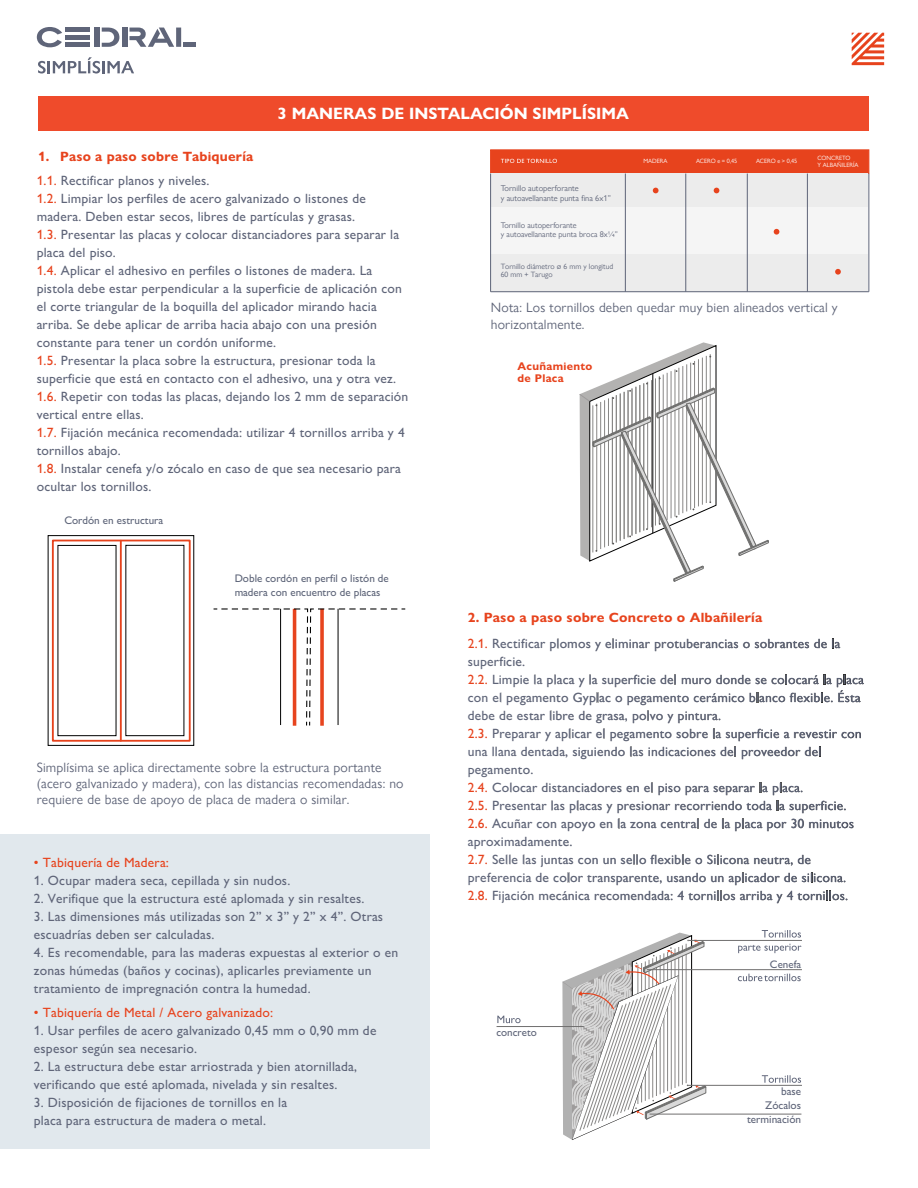
<style>
.page{position:relative;width:918px;height:1188px;background:#fff}
.page>*{position:absolute;margin:0;border:0;box-sizing:border-box;transform-origin:0 0}
.t1{font:700 16.5px "Gill Sans Nova";color:#fff}
.t2{font:500 13.5px/18px "Gill Sans Nova";letter-spacing:.015em;color:#5f6579}
.t3{font:13.5px/16.2px "Gill Sans Nova";letter-spacing:.015em;color:#5e6478}
.t4{font:700 13.5px "Gill Sans Nova";letter-spacing:.015em;color:#e7431d}
.t5{font:500 13.5px "Gill Sans Nova";letter-spacing:.015em;color:#e7431d}
.t6{font:500 11.25px/13.6px "Gill Sans Nova";color:#5f6579;text-align:right}
.t7{font:700 11.25px/12px "Gill Sans Nova";letter-spacing:.03em;color:#e7431d}
.t8{font:500 11.1px/13.2px "Gill Sans Nova";color:#5e6579}
.t9{font:500 10.95px "Gill Sans Nova";color:#5f6579}
.t10{font:8.4px/9.8px "Gill Sans Nova";color:#5f6579}
.t11{font:8.1px/9.4px "Gill Sans Nova";color:#5f6579}
.t12{font:7.65px/7.9px "Gill Sans Nova";color:#5f6579}
.t13{font:6.15px/7.2px "Gill Sans Nova";color:#fff}
.s1{color:#e7431d}
</style>
<div class="page">
<div style="left:0;top:834px;width:430px;height:315px;background:#e1e8ed"></div>
<svg style="left:852px;top:33px;width:32px;height:32px"></svg>
<div style="left:123px;top:28px;width:5px;height:19px;background:#5f6579"></div>
<div style="left:95px;top:28px;width:5px;height:19px;background:#5f6579"></div>
<svg style="left:37px;top:27px;width:25px;height:20px"></svg>
<svg style="left:102px;top:28px;width:17px;height:19px"></svg>
<hr style="left:66px;top:28px;width:24px;height:4px;background:#5f6579">
<hr style="left:66px;top:43px;width:24px;height:4px;background:#5f6579">
<hr style="left:66px;top:35px;width:24px;height:4px;background:#5f6579">
<hr style="left:183px;top:43px;width:13px;height:4px;background:#5f6579">
<svg style="left:130px;top:28px;width:51px;height:19px"></svg>
<svg style="left:38px;top:57px;width:96px;height:17px"></svg>
<svg style="left:493px;top:639px;width:347px;height:12px"></svg>
<svg style="left:488px;top:657px;width:37px;height:9px"></svg>
<svg style="left:493px;top:675px;width:371px;height:30px"></svg>
<svg style="left:489px;top:711px;width:138px;height:12px"></svg>
<svg style="left:633px;top:711px;width:87px;height:12px"></svg>
<svg style="left:493px;top:729px;width:112px;height:12px"></svg>
<svg style="left:611px;top:729px;width:250px;height:12px"></svg>
<svg style="left:493px;top:747px;width:150px;height:12px"></svg>
<svg style="left:649px;top:747px;width:66px;height:9px"></svg>
<svg style="left:721px;top:747px;width:15px;height:9px"></svg>
<svg style="left:742px;top:747px;width:78px;height:12px"></svg>
<svg style="left:488px;top:767px;width:45px;height:7px"></svg>
<svg style="left:493px;top:783px;width:160px;height:9px"></svg>
<svg style="left:659px;top:784px;width:21px;height:11px"></svg>
<svg style="left:686px;top:783px;width:116px;height:12px"></svg>
<svg style="left:493px;top:801px;width:71px;height:9px"></svg>
<svg style="left:570px;top:801px;width:276px;height:12px"></svg>
<svg style="left:493px;top:819px;width:63px;height:9px"></svg>
<svg style="left:562px;top:822px;width:50px;height:9px"></svg>
<svg style="left:618px;top:819px;width:236px;height:12px"></svg>
<svg style="left:487px;top:837px;width:85px;height:10px"></svg>
<svg style="left:493px;top:855px;width:197px;height:12px"></svg>
<svg style="left:696px;top:855px;width:114px;height:11px"></svg>
<svg style="left:488px;top:873px;width:235px;height:12px"></svg>
<svg style="left:729px;top:873px;width:116px;height:12px"></svg>
<svg style="left:493px;top:891px;width:354px;height:12px"></svg>
<div style="left:490px;top:149px;width:379px;height:25px;background:#e7431d;border:1px solid #e8431d"></div>
<div style="left:491px;top:174px;width:377px;height:35px;background:#ececec"></div>
<div style="left:491px;top:254px;width:377px;height:38px;background:#ececec"></div>
<div style="left:490px;top:208px;width:378px;height:46px;background:#f5f5f5"></div>
<svg style="left:501px;top:159px;width:56px;height:4px"></svg>
<svg style="left:653px;top:188px;width:6px;height:5px"></svg>
<svg style="left:714px;top:188px;width:5px;height:5px"></svg>
<svg style="left:774px;top:229px;width:5px;height:6px"></svg>
<svg style="left:835px;top:269px;width:6px;height:6px"></svg>
<hr style="left:625px;top:174px;width:1px;height:118px;background:#5e6478">
<hr style="left:490px;top:174px;width:1px;height:118px;background:#5e6478">
<hr style="left:686px;top:174px;width:1px;height:118px;background:#5e6478">
<hr style="left:747px;top:174px;width:1px;height:118px;background:#5e6478">
<hr style="left:807px;top:174px;width:1px;height:118px;background:#5e6478">
<hr style="left:869px;top:174px;width:1px;height:118px;background:#5e6478">
<hr style="left:491px;top:291px;width:378px;height:1px;background:#5e6478">
<svg style="left:579px;top:342px;width:190px;height:240px"></svg>
<svg style="left:51px;top:539px;width:140px;height:202px"></svg>
<div style="left:48px;top:535px;width:146px;height:211px;border:1px solid #000"></div>
<div style="left:58px;top:545px;width:58px;height:191px;background:#fff"></div>
<div style="left:126px;top:545px;width:58px;height:191px;background:#fff"></div>
<div style="left:52px;top:540px;width:139px;height:202px;border:2px solid #e6431d"></div>
<hr style="left:120px;top:541px;width:2px;height:200px;background:#e6431d">
<svg style="left:214px;top:608px;width:191px;height:117px"></svg>
<svg style="left:497px;top:1016px;width:24px;height:7px"></svg>
<svg style="left:762px;top:1075px;width:39px;height:8px"></svg>
<svg style="left:762px;top:930px;width:39px;height:8px"></svg>
<svg style="left:738px;top:944px;width:63px;height:9px"></svg>
<svg style="left:738px;top:974px;width:63px;height:7px"></svg>
<hr style="left:497px;top:1026px;width:87px;height:1px;background:#706f6f">
<svg style="left:562px;top:933px;width:145px;height:207px"></svg>
<hr style="left:647px;top:969px;width:155px;height:1px;background:#706f6f">
<hr style="left:689px;top:940px;width:113px;height:1px;background:#706f6f">
<hr style="left:688px;top:1085px;width:114px;height:1px;background:#706f6f">
<hr style="left:650px;top:1114px;width:151px;height:1px;background:#706f6f">
<div style="left:38px;top:96px;width:830px;height:35px;background:#ef4b2b"></div>
<p class="t4" style="left:38px;top:148px;width:217px">1. Paso a paso sobre Tabiquería</p>
<p class="t1" style="left:278px;top:103px;width:353px">3 MANERAS DE INSTALACIÓN SIMPLÍSIMA</p>
<p class="t13" style="left:643px;top:157px;width:26px">MADERA</p>
<p class="t13" style="left:696px;top:157px;width:43px">ACERO e = 0,45</p>
<p class="t13" style="left:756px;top:157px;width:43px">ACERO e &gt; 0,45</p>
<p class="t13" style="left:818px;top:154px;width:42px">CONCRETO<br>Y ALBAÑILERÍA</p>
<p class="t2" style="left:37px;top:171px;width:373px"><span class="s1">1.1.</span> Rectificar planos y niveles.<br><span class="s1">1.2.</span> Limpiar los perfiles de acero galvanizado o listones de madera. Deben estar secos, libres de partículas y grasas.<br><span class="s1">1.3.</span> Presentar las placas y colocar distanciadores para separar la placa del piso.<br><span class="s1">1.4.</span> Aplicar el adhesivo en perfiles o listones de madera. La pistola debe estar perpendicular a la superficie de aplicación con el corte triangular de la boquilla del aplicador mirando hacia arriba. Se debe aplicar de arriba hacia abajo con una presión constante para tener un cordón uniforme.<br><span class="s1">1.5.</span> Presentar la placa sobre la estructura, presionar toda la superficie que está en contacto con el adhesivo, una y otra vez.<br><span class="s1">1.6.</span> Repetir con todas las placas, dejando los 2 mm de separación vertical entre ellas.<br><span class="s1">1.7.</span> Fijación mecánica recomendada: utilizar 4 tornillos arriba y 4 tornillos abajo.<br><span class="s1">1.8.</span> Instalar cenefa y/o zócalo en caso de que sea necesario para ocultar los tornillos.</p>
<p class="t8" style="left:64px;top:514px;width:100px">Cordón en estructura</p>
<p class="t8" style="left:235px;top:572px;width:156px">Doble cordón en perfil o listón de madera con encuentro de placas</p>
<p class="t3" style="left:37px;top:759px;width:368px">Simplísima se aplica directamente sobre la estructura portante (acero galvanizado y madera), con las distancias recomendadas: no requiere de base de apoyo de placa de madera o similar.</p>
<p class="t5" style="left:34px;top:854px;width:137px">• Tabiquería de Madera:</p>
<p class="t2" style="left:34px;top:871px;width:258px">1. Ocupar madera seca, cepillada y sin nudos.</p>
<p class="t2" style="left:34px;top:889px;width:332px">2. Verifique que la estructura esté aplomada y sin resaltes.</p>
<p class="t2" style="left:34px;top:907px;width:351px">3. Las dimensiones más utilizadas son 2” x 3” y 2” x 4”. Otras escuadrías deben ser calculadas.</p>
<p class="t2" style="left:34px;top:943px;width:366px">4. Es recomendable, para las maderas expuestas al exterior o en zonas húmedas (baños y cocinas), aplicarles previamente un tratamiento de impregnación contra la humedad.</p>
<p class="t5" style="left:34px;top:1004px;width:241px">• Tabiquería de Metal / Acero galvanizado:</p>
<p class="t2" style="left:34px;top:1021px;width:344px">1. Usar perfiles de acero galvanizado 0,45 mm o 0,90 mm de espesor según sea necesario.</p>
<p class="t2" style="left:34px;top:1057px;width:325px">2. La estructura debe estar arriostrada y bien atornillada, verificando que esté aplomada, nivelada y sin resaltes.</p>
<p class="t2" style="left:34px;top:1093px;width:255px">3. Disposición de fijaciones de tornillos en la placa para estructura de madera o metal.</p>
<p class="t10" style="left:501px;top:183px;width:112px">Tornillo autoperforante<br>y autoavellanante punta fina 6x1”</p>
<p class="t11" style="left:501px;top:220px;width:119px">Tornillo autoperforante<br>y autoavellanante punta broca 8x¼”</p>
<p class="t12" style="left:501px;top:263px;width:114px">Tornillo diámetro Ø 6 mm y longitud<br>60 mm + Tarugo</p>
<p class="t3" style="left:491px;top:300px;width:348px">Nota: Los tornillos deben quedar muy bien alineados vertical y horizontalmente.</p>
<p class="t7" style="left:518px;top:360px;width:76px">Acuñamiento de Placa</p>
<p class="t4" style="left:468px;top:609px;width:296px">2. Paso a paso sobre Concreto o Albañilería</p>
<p class="t2" style="left:468px;top:634px;width:398px"><span class="s1">2.1.</span> Rectificar plomos y eliminar protuberancias o sobrantes de la superficie.<br><span class="s1">2.2.</span> Limpie la placa y la superficie del muro donde se colocará la placa con el pegamento Gyplac o pegamento cerámico blanco flexible. Ésta debe de estar libre de grasa, polvo y pintura.<br><span class="s1">2.3.</span> Preparar y aplicar el pegamento sobre la superficie a revestir con una llana dentada, siguiendo las indicaciones del proveedor del pegamento.<br><span class="s1">2.4.</span> Colocar distanciadores en el piso para separar la placa.<br><span class="s1">2.5.</span> Presentar las placas y presionar recorriendo toda la superficie.<br><span class="s1">2.6.</span> Acuñar con apoyo en la zona central de la placa por 30 minutos aproximadamente.<br><span class="s1">2.7.</span> Selle las juntas con un sello flexible o Silicona neutra, de preferencia de color transparente, usando un aplicador de silicona.<br><span class="s1">2.8.</span> Fijación mecánica recomendada: 4 tornillos arriba y 4 tornillos.</p>
<p class="t9" style="left:496px;top:1026px;width:42px">concreto</p>
<p class="t9" style="left:770px;top:958px;width:33px">Cenefa</p>
<p class="t6" style="left:781px;top:1084px;width:22px">base</p>
<p class="t6" style="left:747px;top:1098px;width:56px">Zócalos terminación</p>
</div>
